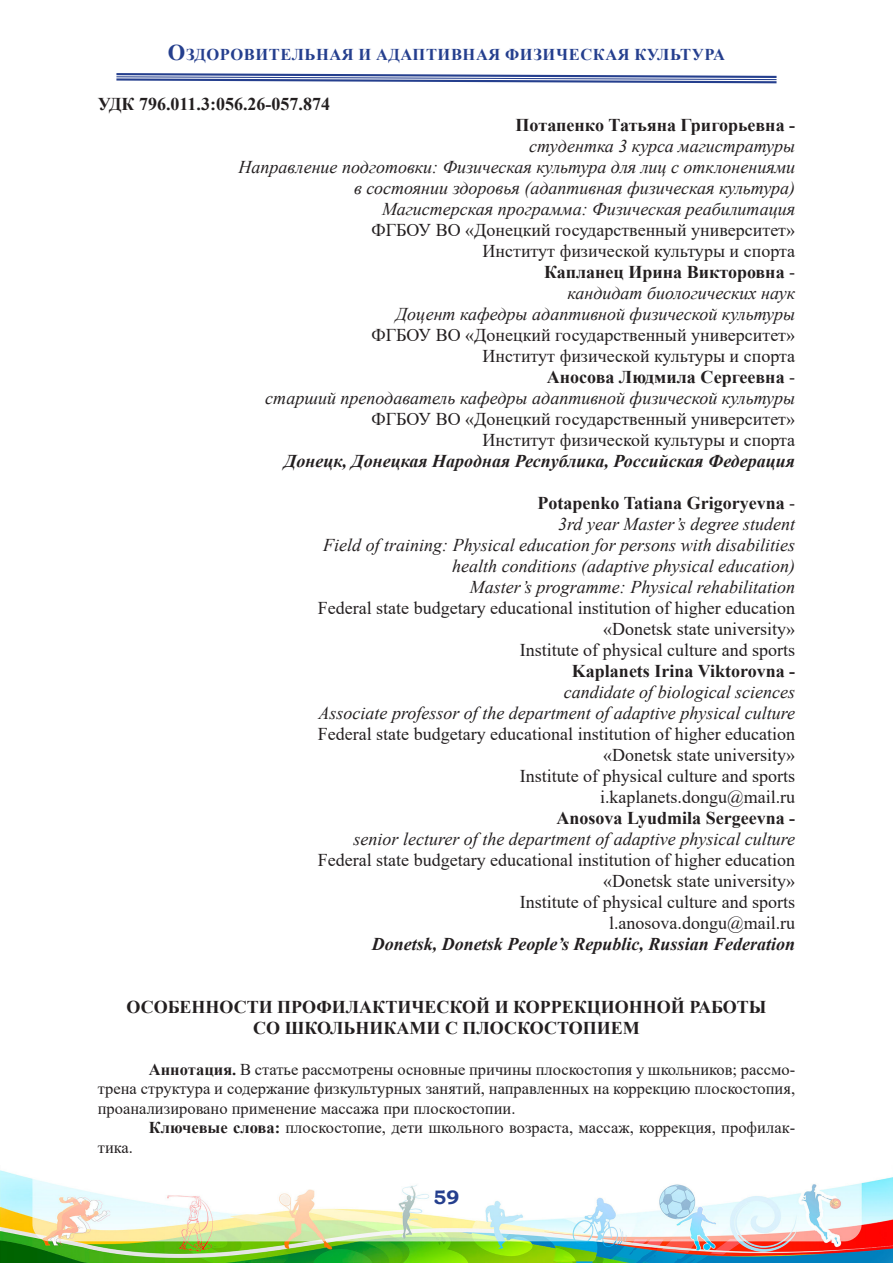
<style>
.page{position:relative;width:893px;height:1263px;background:#fff}
.page>*{position:absolute;margin:0;border:0;box-sizing:border-box;transform-origin:0 0}
.t1{font:700 19.5px "Bookman Old Style";color:#253f8e}
.t2{font:italic 18px/21px "Times New Roman";color:#231f20;text-align:right}
.t3{font:18px "Times New Roman";color:#231f20}
.t4{font:700 18px "Times New Roman";color:#231f20}
.t5{font:italic 700 18px "Times New Roman";color:#231f20}
.t6{font:16.5px/19.5px "Times New Roman";color:#231f20;text-align:justify}
.t7{font:700 16.5px "Times New Roman";letter-spacing:.035em;color:#253f8e}
.s1{font-size:22.5px}
.s2{font-weight:400}
.s3{font-weight:700;font-style:normal}
.s4{font-weight:700}
</style>
<div class="page">
<img style="left:0;top:1170px;width:893px;height:93px">
<svg style="left:116px;top:73px;width:661px;height:11px"></svg>
<p class="t7" style="left:168px;top:43px;width:559px"><span class="s1">О</span>ЗДОРОВИТЕЛЬНАЯ И АДАПТИВНАЯ ФИЗИЧЕСКАЯ КУЛЬТУРА</p>
<p class="t4" style="left:98px;top:91px;width:234px">УДК 796.011.3:056.26-057.874</p>
<p class="t4" style="left:516px;top:112px;width:281px">Потапенко Татьяна Григорьевна -</p>
<p class="t2" style="left:529px;top:135px;width:267px">студентка 3 курса магистратуры</p>
<p class="t2" style="left:239px;top:156px;width:558px">Направление подготовки: Физическая культура для лиц с отклонениями</p>
<p class="t2" style="left:354px;top:177px;width:442px">в состоянии здоровья (адаптивная физическая культура)</p>
<p class="t2" style="left:382px;top:198px;width:414px">Магистерская программа: Физическая реабилитация</p>
<p class="t3" style="left:372px;top:218px;width:425px">ФГБОУ ВО «Донецкий государственный университет»</p>
<p class="t3" style="left:482px;top:239px;width:314px">Институт физической культуры и спорта</p>
<p class="t4" style="left:544px;top:259px;width:253px">Капланец Ирина Викторовна <span class="s2">-</span></p>
<p class="t2" style="left:567px;top:282px;width:229px">кандидат биологических наук</p>
<p class="t2" style="left:396px;top:303px;width:401px">Доцент кафедры адаптивной физической культуры</p>
<p class="t3" style="left:372px;top:323px;width:425px">ФГБОУ ВО «Донецкий государственный университет»</p>
<p class="t3" style="left:482px;top:344px;width:314px">Институт физической культуры и спорта</p>
<p class="t4" style="left:547px;top:364px;width:250px">Аносова Людмила Сергеевна <span class="s2">-</span></p>
<p class="t2" style="left:265px;top:387px;width:531px">старший преподаватель кафедры адаптивной физической культуры</p>
<p class="t3" style="left:372px;top:407px;width:425px">ФГБОУ ВО «Донецкий государственный университет»</p>
<p class="t3" style="left:482px;top:428px;width:314px">Институт физической культуры и спорта</p>
<p class="t5" style="left:284px;top:449px;width:512px">Донецк, Донецкая Народная Республика, Российская Федерация</p>
<p class="t4" style="left:538px;top:490px;width:259px">Potapenko Tatiana Grigoryevna <span class="s2">-</span></p>
<p class="t2" style="left:558px;top:513px;width:238px">3rd year Master’s degree student</p>
<p class="t2" style="left:323px;top:534px;width:474px">Field of training: Physical education for persons with disabilities health conditions (adaptive physical education)</p>
<p class="t2" style="left:470px;top:576px;width:327px">Master’s programme: Physical rehabilitation</p>
<p class="t3" style="left:318px;top:596px;width:479px">Federal state budgetary educational institution of higher education</p>
<p class="t3" style="left:603px;top:617px;width:193px">«Donetsk state university»</p>
<p class="t3" style="left:520px;top:638px;width:277px">Institute of physical culture and sports</p>
<p class="t2" style="left:319px;top:660px;width:478px"><span class="s3">Kaplanets Irina Viktorovna -<br></span>candidate of biological sciences<br>Associate professor of the department of adaptive physical culture</p>
<p class="t3" style="left:318px;top:722px;width:479px">Federal state budgetary educational institution of higher education</p>
<p class="t3" style="left:603px;top:743px;width:193px">«Donetsk state university»</p>
<p class="t3" style="left:520px;top:764px;width:277px">Institute of physical culture and sports</p>
<p class="t3" style="left:600px;top:785px;width:197px">i.kaplanets.dongu@mail.ru</p>
<p class="t2" style="left:354px;top:807px;width:443px"><span class="s3">Anosova Lyudmila Sergeevna -<br></span>senior lecturer of the department of adaptive physical culture</p>
<p class="t3" style="left:318px;top:848px;width:479px">Federal state budgetary educational institution of higher education</p>
<p class="t3" style="left:603px;top:869px;width:193px">«Donetsk state university»</p>
<p class="t3" style="left:520px;top:890px;width:277px">Institute of physical culture and sports</p>
<p class="t3" style="left:609px;top:911px;width:188px">l.anosova.dongu@mail.ru</p>
<p class="t5" style="left:372px;top:932px;width:425px">Donetsk, Donetsk People’s Republic, Russian Federation</p>
<p class="t4" style="left:126px;top:994px;width:642px">ОСОБЕННОСТИ ПРОФИЛАКТИЧЕСКОЙ И КОРРЕКЦИОННОЙ РАБОТЫ</p>
<p class="t4" style="left:253px;top:1015px;width:388px">СО ШКОЛЬНИКАМИ С ПЛОСКОСТОПИЕМ</p>
<p class="t6" style="left:98px;top:1059px;width:699px;text-indent:51px"><span class="s4">Аннотация.</span> В статье рассмотрены основные причины плоскостопия у школьников; рассмо&shy;трена структура и содержание физкультурных занятий, направленных на коррекцию плоскостопия, проанализировано применение массажа при плоскостопии.</p>
<p class="t6" style="left:149px;top:1117px;width:648px"><span class="s4">Ключевые слова:</span> плоскостопие, дети школьного возраста, массаж, коррекция, профилак-</p>
<p class="t6" style="left:98px;top:1137px;width:37px">тика.</p>
<p class="t1" style="left:434px;top:1183px;width:27px">59</p>
</div>
